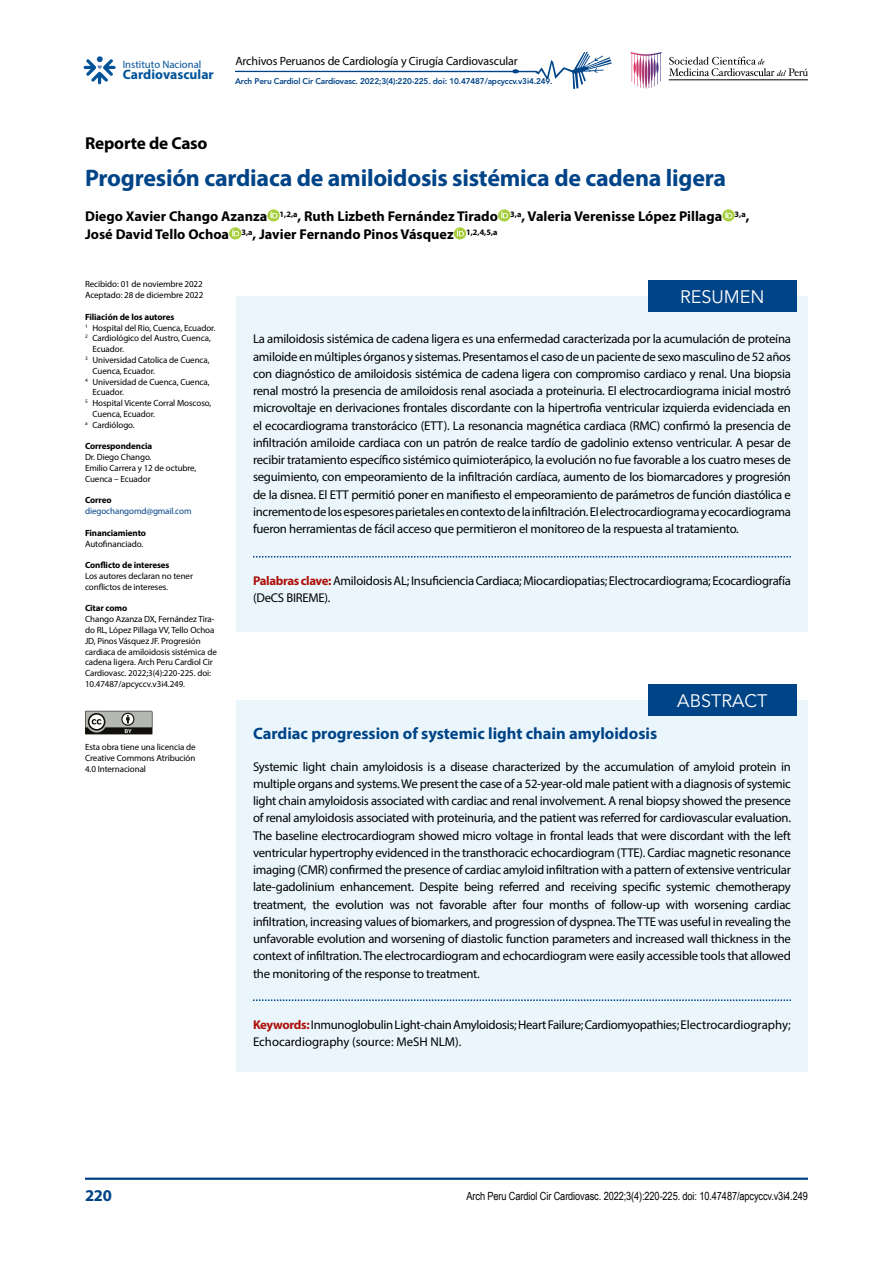
<style>
.page{position:relative;width:893px;height:1263px;background:#fff}
.page>*{position:absolute;margin:0;border:0;box-sizing:border-box;transform-origin:0 0}
.t1{font:700 24px "Myriad Pro";letter-spacing:-.01em;color:#048}
.t2{font:18px "Avenir LT Std";color:#fff}
.t3{font:700 17.25px "Myriad Pro";letter-spacing:-.01em;color:#000}
.t4{font:700 16.5px "Myriad Pro";color:#048}
.t5{font:700 14.25px/18px "Myriad Pro";color:#000}
.t6{font:700 13.65px "Myriad Pro";color:#005299}
.t7{font:12.75px/17.2px "Myriad Pro";letter-spacing:-.02em;color:#000;text-align:justify}
.t8{font:12px "Myriad Pro";letter-spacing:-.01em;color:#000}
.t9{font:11.25px "Arial Narrow";letter-spacing:-.01em;color:#000}
.t10{font:10.65px "Myriad Pro";color:#005299}
.t11{font:9px/10.8px "Myriad Pro";letter-spacing:-.01em;color:#000}
.t12{font:700 9px "Myriad Pro";letter-spacing:-.01em;color:#000}
.t13{font:9px "Myriad Pro";letter-spacing:-.01em;color:#048}
.t14{font:800 8.25px "Avenir LT Std";letter-spacing:-.02em;color:#048}
.s1{font-weight:700;color:#ae0f0a}
</style>
<div class="page">
<hr style="left:85px;top:1177px;width:723px;height:3px;background:#048">
<svg style="left:235px;top:52px;width:377px;height:37px"></svg>
<svg style="left:669px;top:57px;width:139px;height:19px"></svg>
<hr style="left:669px;top:80px;width:139px;height:1px;background:#000">
<svg style="left:631px;top:52px;width:30px;height:37px"></svg>
<svg style="left:84px;top:56px;width:32px;height:28px"></svg>
<div style="left:236px;top:296px;width:572px;height:335px;background:#eaf6fb"></div>
<div style="left:648px;top:281px;width:148px;height:31px;background:#048"></div>
<div style="left:236px;top:700px;width:572px;height:372px;background:#eaf6fb"></div>
<div style="left:648px;top:685px;width:149px;height:31px;background:#048"></div>
<svg style="left:253px;top:556px;width:538px;height:1px"></svg>
<svg style="left:253px;top:999px;width:538px;height:2px"></svg>
<svg style="left:85px;top:711px;width:68px;height:24px;background:#83847f"></svg>
<svg style="left:267px;top:209px;width:13px;height:12px"></svg>
<svg style="left:498px;top:209px;width:12px;height:12px"></svg>
<svg style="left:722px;top:209px;width:13px;height:12px"></svg>
<svg style="left:229px;top:227px;width:13px;height:12px"></svg>
<svg style="left:453px;top:227px;width:13px;height:12px"></svg>
<p class="t10" style="left:123px;top:58px;width:80px">Instituto Nacional</p>
<p class="t6" style="left:123px;top:65px;width:93px">Cardiovascular</p>
<p class="t8" style="left:235px;top:54px;width:284px">Archivos Peruanos de Cardiología y Cirugía Cardiovascular</p>
<p class="t14" style="left:235px;top:76px;width:319px">Arch Peru Cardiol Cir Cardiovasc. 2022;3(4):220-225. doi: 10.47487/apcyccv.v3i4.249.</p>
<h3 class="t3" style="left:85px;top:132px;width:124px">Reporte de Caso</h3>
<h1 class="t1" style="left:85px;top:163px;width:643px">Progresión cardiaca de amiloidosis sistémica de cadena ligera</h1>
<p class="t5" style="left:85px;top:207px;width:666px">Diego Xavier Chango Azanza <sup>1,2,a</sup>, Ruth Lizbeth Fernández Tirado <sup>3,a</sup>, Valeria Verenisse López Pillaga <sup>3,a</sup>,<br>José David Tello Ochoa <sup>3,a</sup>, Javier Fernando Pinos Vásquez <sup>1,2,4,5,a</sup></p>
<p class="t11" style="left:85px;top:279px;width:120px">Recibido: 01 de noviembre 2022<br>Aceptado: 28 de diciembre 2022</p>
<p class="t12" style="left:85px;top:311px;width:91px">Filiación de los autores</p>
<p class="t11" style="left:85px;top:322px;width:132px"><sup>1</sup> Hospital del Rio, Cuenca, Ecuador.</p>
<p class="t11" style="left:85px;top:333px;width:127px"><sup>2</sup> Cardiológico del Austro, Cuenca,</p>
<p class="t11" style="left:93px;top:344px;width:33px">Ecuador.</p>
<p class="t11" style="left:85px;top:354px;width:126px"><sup>3</sup> Universidad Catolica de Cuenca,</p>
<p class="t11" style="left:93px;top:365px;width:64px">Cuenca, Ecuador.</p>
<p class="t11" style="left:85px;top:376px;width:126px"><sup>4</sup> Universidad de Cuenca, Cuenca,</p>
<p class="t11" style="left:93px;top:387px;width:33px">Ecuador.</p>
<p class="t11" style="left:85px;top:398px;width:128px"><sup>5</sup> Hospital Vicente Corral Moscoso,</p>
<p class="t11" style="left:93px;top:408px;width:64px">Cuenca, Ecuador.</p>
<p class="t11" style="left:85px;top:419px;width:51px"><sup>a</sup> Cardiólogo.</p>
<p class="t12" style="left:85px;top:440px;width:69px">Correspondencia</p>
<p class="t11" style="left:85px;top:452px;width:113px">Dr. Diego Chango.<br>Emilio Carrera y 12 de octubre,<br>Cuenca – Ecuador</p>
<p class="t12" style="left:85px;top:494px;width:28px">Correo</p>
<p class="t13" style="left:85px;top:506px;width:108px">diegochangomd@gmail.com</p>
<p class="t12" style="left:85px;top:527px;width:63px">Financiamiento</p>
<p class="t11" style="left:85px;top:538px;width:60px">Autofinanciado.</p>
<p class="t12" style="left:85px;top:559px;width:86px">Conflicto de intereses</p>
<p class="t11" style="left:85px;top:570px;width:109px">Los autores declaran no tener conflictos de intereses.</p>
<p class="t12" style="left:85px;top:602px;width:44px">Citar como</p>
<p class="t11" style="left:85px;top:614px;width:133px">Chango Azanza DX, Fernández Tira&shy;do RL, López Pillaga VV, Tello Ochoa JD, Pinos Vásquez JF. Progresión cardiaca de amiloidosis sistémica de cadena ligera. Arch Peru Cardiol Cir Cardiovasc. 2022;3(4):220-225. doi:<br>10.47487/apcyccv.v3i4.249.</p>
<p class="t11" style="left:85px;top:741px;width:112px;text-align:justify">Esta obra tiene una licencia de Creative Commons Atribución 4.0 Internacional</p>
<h2 class="t2" style="left:680px;top:286px;width:86px">RESUMEN</h2>
<p class="t7" style="left:253px;top:330px;width:539px">La amiloidosis sistémica de cadena ligera es una enfermedad caracterizada por la acumulación de proteína amiloide en múltiples órganos y sistemas. Presentamos el caso de un paciente de sexo masculino de 52 años con diagnóstico de amiloidosis sistémica de cadena ligera con compromiso cardiaco y renal. Una biopsia renal mostró la presencia de amiloidosis renal asociada a proteinuria. El electrocardiograma inicial mostró microvoltaje en derivaciones frontales discordante con la hipertrofia ventricular izquierda evidenciada en el ecocardiograma transtorácico (ETT). La resonancia magnética cardiaca (RMC) confirmó la presencia de infiltración amiloide cardiaca con un patrón de realce tardío de gadolinio extenso ventricular. A pesar de recibir tratamiento específico sistémico quimioterápico, la evolución no fue favorable a los cuatro meses de seguimiento, con empeoramiento de la infiltración cardíaca, aumento de los biomarcadores y progresión de la disnea. El ETT permitió poner en manifiesto el empeoramiento de parámetros de función diastólica e incremento de los espesores parietales en contexto de la infiltración. El electrocardiograma y ecocardiograma fueron herramientas de fácil acceso que permitieron el monitoreo de la respuesta al tratamiento.</p>
<p class="t7" style="left:253px;top:572px;width:539px"><span class="s1">Palabras clave:</span> Amiloidosis AL; Insuficiencia Cardiaca; Miocardiopatias; Electrocardiograma; Ecocardiografía (DeCS BIREME).</p>
<h2 class="t2" style="left:677px;top:690px;width:92px">ABSTRACT</h2>
<p class="t4" style="left:253px;top:723px;width:406px">Cardiac progression of systemic light chain amyloidosis</p>
<p class="t7" style="left:253px;top:757px;width:539px">Systemic light chain amyloidosis is a disease characterized by the accumulation of amyloid protein in multiple organs and systems. We present the case of a 52-year-old male patient with a diagnosis of systemic light chain amyloidosis associated with cardiac and renal involvement. A renal biopsy showed the presence of renal amyloidosis associated with proteinuria, and the patient was referred for cardiovascular evaluation.<br>The baseline electrocardiogram showed micro voltage in frontal leads that were discordant with the left ventricular hypertrophy evidenced in the transthoracic echocardiogram (TTE). Cardiac magnetic resonance imaging (CMR) confirmed the presence of cardiac amyloid infiltration with a pattern of extensive ventricular late-gadolinium enhancement. Despite being referred and receiving specific systemic chemotherapy treatment, the evolution was not favorable after four months of follow-up with worsening cardiac infiltration, increasing values of biomarkers, and progression of dyspnea. The TTE was useful in revealing the unfavorable evolution and worsening of diastolic function parameters and increased wall thickness in the context of infiltration. The electrocardiogram and echocardiogram were easily accessible tools that allowed the monitoring of the response to treatment.</p>
<p class="t7" style="left:253px;top:1016px;width:539px"><span class="s1">Keywords:</span> Inmunoglobulin Light-chain Amyloidosis; Heart Failure; Cardiomyopathies; Electrocardiography;<br>Echocardiography (source: MeSH NLM).</p>
<p class="t4" style="left:85px;top:1184px;width:28px">220</p>
<p class="t9" style="left:466px;top:1188px;width:343px">Arch Peru Cardiol Cir Cardiovasc. 2022;3(4):220-225. doi: 10.47487/apcyccv.v3i4.249</p>
</div>
